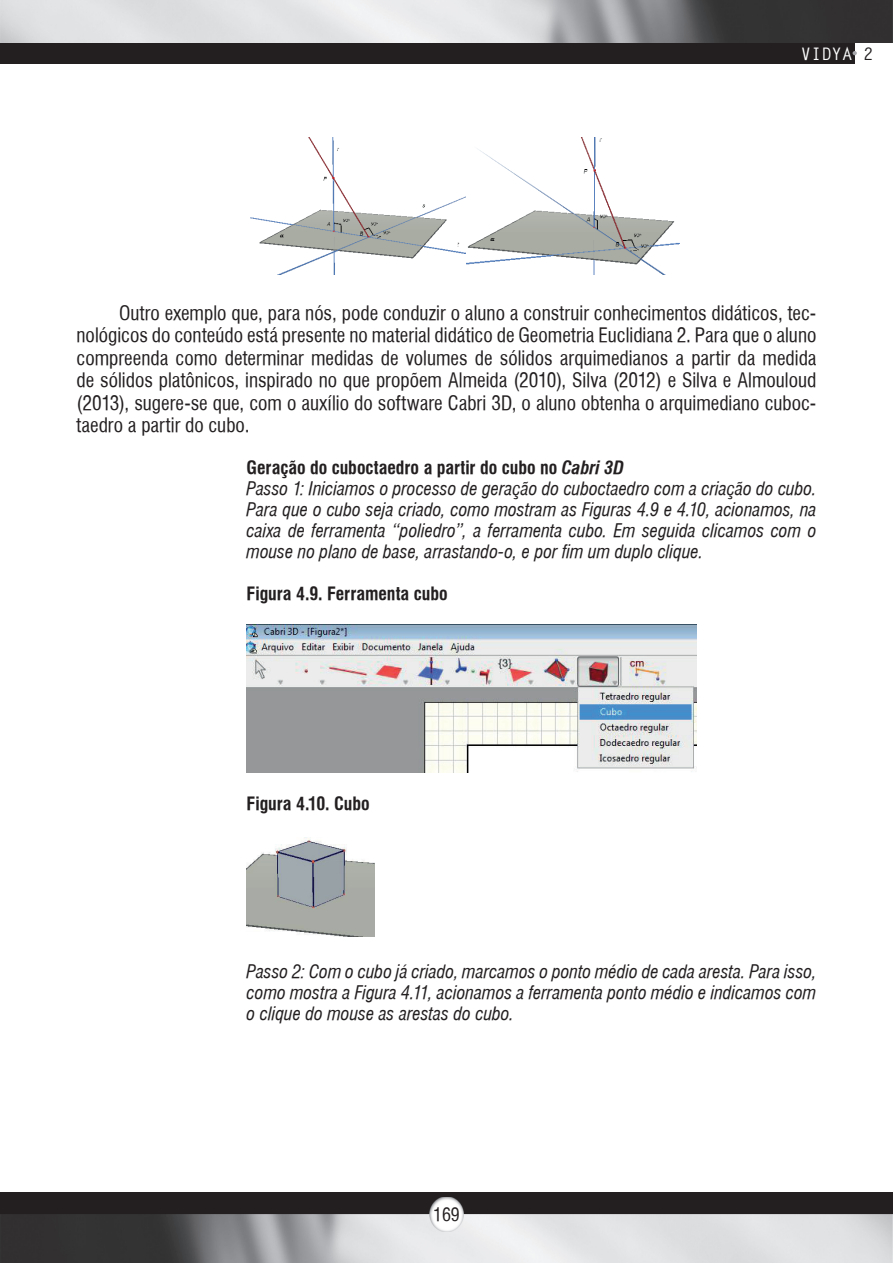
<style>
.page{position:relative;width:893px;height:1263px;background:#fff}
.page>*{position:absolute;margin:0;border:0;box-sizing:border-box;transform-origin:0 0}
.t1{font:19.5px/22.5px "Halvett Condensed";color:#231f20;text-align:justify}
.t2{font:italic condensed 18px/21px "Halvett";color:#231f20}
.t3{font:700 condensed 18px "Halvett";color:#231f20}
.t4{font:18px "Halvett Condensed";color:#231f20}
.t5{font:700 17.25px "Letter Gothic Std";color:#fff}
.s1{color:#231f20}
.s2{font-weight:700;font-style:normal}
.s3{font-weight:700}
</style>
<div class="page">
<div style="left:0;top:0;width:855px;height:64px;background:#231f20"></div>
<img style="left:0;top:0;width:893px;height:43px">
<svg style="left:853px;top:51px;width:4px;height:4px"></svg>
<div style="left:0;top:1193px;width:893px;height:70px;background:#231f20"></div>
<img style="left:0;top:1214px;width:893px;height:49px">
<img style="left:429px;top:1197px;width:34px;height:34px">
<img style="left:250px;top:137px;width:429px;height:138px">
<img style="left:247px;top:625px;width:449px;height:147px">
<img style="left:247px;top:837px;width:128px;height:99px">
<p class="t5" style="left:801px;top:43px;width:74px">VIDYA <span class="s1">2</span></p>
<p class="t1" style="left:77px;top:301px;width:741px;text-indent:43px">Outro exemplo que, para nós, pode conduzir o aluno a construir conhecimentos didáticos, tec&shy;nológicos do conteúdo está presente no material didático de Geometria Euclidiana 2. Para que o aluno compreenda como determinar medidas de volumes de sólidos arquimedianos a partir da medida de sólidos platônicos, inspirado no que propõem Almeida (2010), Silva (2012) e Silva e Almouloud (2013), sugere-se que, com o auxílio do software Cabri 3D, o aluno obtenha o arquimediano cuboc&shy;taedro a partir do cubo.</p>
<p class="t2" style="left:247px;top:457px;width:571px"><span class="s2">Geração do cuboctaedro a partir do cubo no</span> <span class="s3">Cabri 3D<br></span>Passo 1: Iniciamos o processo de geração do cuboctaedro com a criação do cubo.<br>Para que o cubo seja criado, como mostram as Figuras 4.9 e 4.10, acionamos, na caixa de ferramenta “poliedro”, a ferramenta cubo. Em seguida clicamos com o mouse no plano de base, arrastando-o, e por fim um duplo clique.</p>
<p class="t3" style="left:247px;top:583px;width:203px">Figura 4.9. Ferramenta cubo</p>
<p class="t3" style="left:247px;top:793px;width:125px">Figura 4.10. Cubo</p>
<p class="t2" style="left:247px;top:961px;width:571px;text-align:justify">Passo 2: Com o cubo já criado, marcamos o ponto médio de cada aresta. Para isso, como mostra a Figura 4.11, acionamos a ferramenta ponto médio e indicamos com o clique do mouse as arestas do cubo.</p>
<p class="t4" style="left:433px;top:1204px;width:28px">169</p>
</div>
